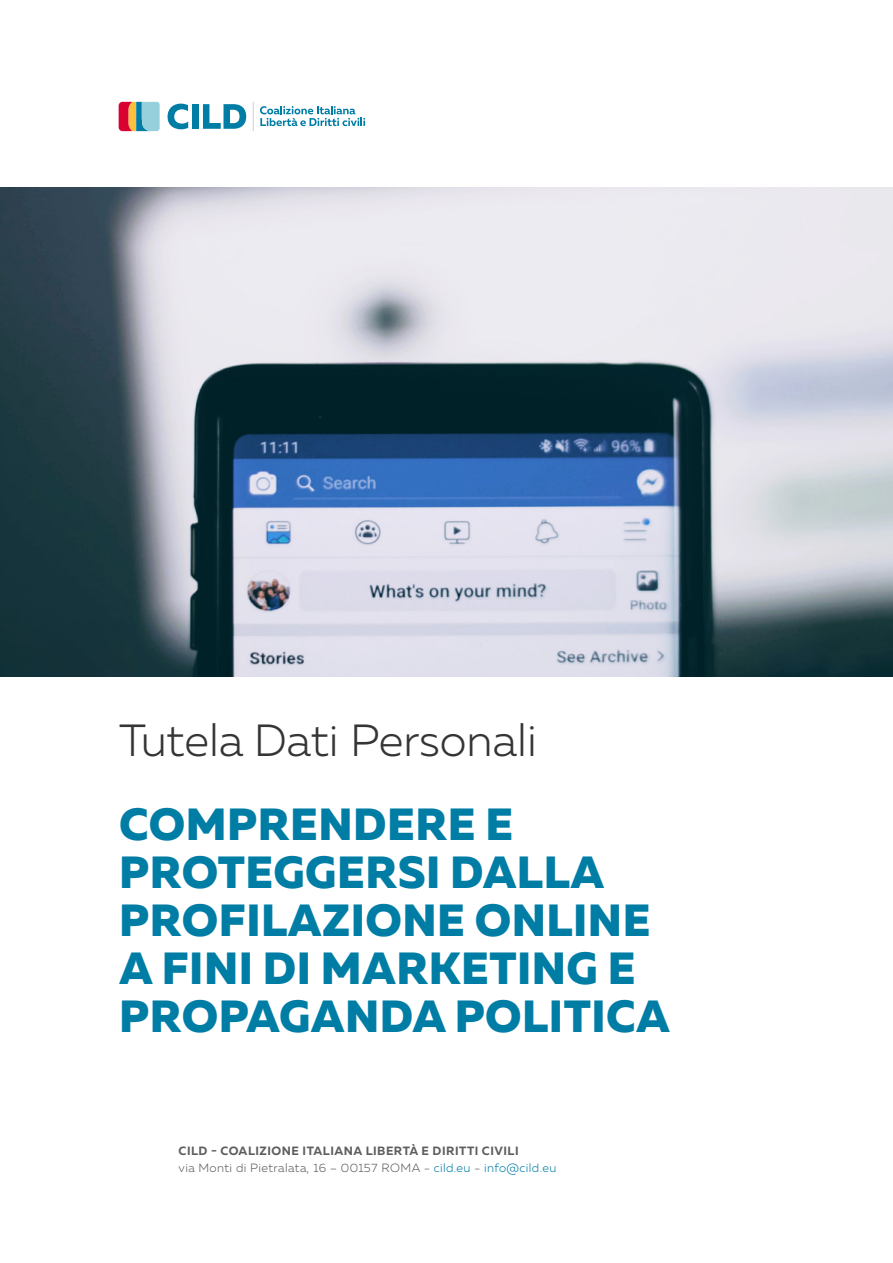
<style>
.page{position:relative;width:893px;height:1263px;background:#fff}
.page>*{position:absolute;margin:0;border:0;box-sizing:border-box;transform-origin:0 0}
.t1{font:800 45px/48px "Muller";letter-spacing:.01em;color:#007da5}
.t2{font:300 45px "Muller";color:#353535}
.t3{font:700 12px/16.5px "Muller";letter-spacing:.045em;color:#5d5d5d}
.s1{font-weight:300}
.s2{font-weight:300;color:#007da5}
</style>
<div class="page">
<img style="left:0;top:187px;width:893px;height:489px">
<svg style="left:119px;top:102px;width:41px;height:29px"></svg>
<svg style="left:168px;top:104px;width:20px;height:25px"></svg>
<div style="left:192px;top:104px;width:6px;height:25px;background:#007da5"></div>
<svg style="left:203px;top:104px;width:43px;height:25px"></svg>
<svg style="left:260px;top:106px;width:105px;height:20px"></svg>
<svg style="left:253px;top:102px;width:1px;height:29px"></svg>
<h1 class="t2" style="left:119px;top:713px;width:419px">Tutela Dati Personali</h1>
<h1 class="t1" style="left:119px;top:801px;width:552px">COMPRENDERE E<br>PROTEGGERSI DALLA<br>PROFILAZIONE ONLINE<br>A FINI DI MARKETING E<br>PROPAGANDA POLITICA</h1>
<p class="t3" style="left:179px;top:1143px;width:379px">CILD - COALIZIONE ITALIANA LIBERTÀ E DIRITTI CIVILI<br><span class="s1">via Monti di Pietralata, 16 – 00157 ROMA -</span> <span class="s2">cild.eu</span> <span class="s1">-</span> <span class="s2">info@cild.eu</span></p>
</div>
